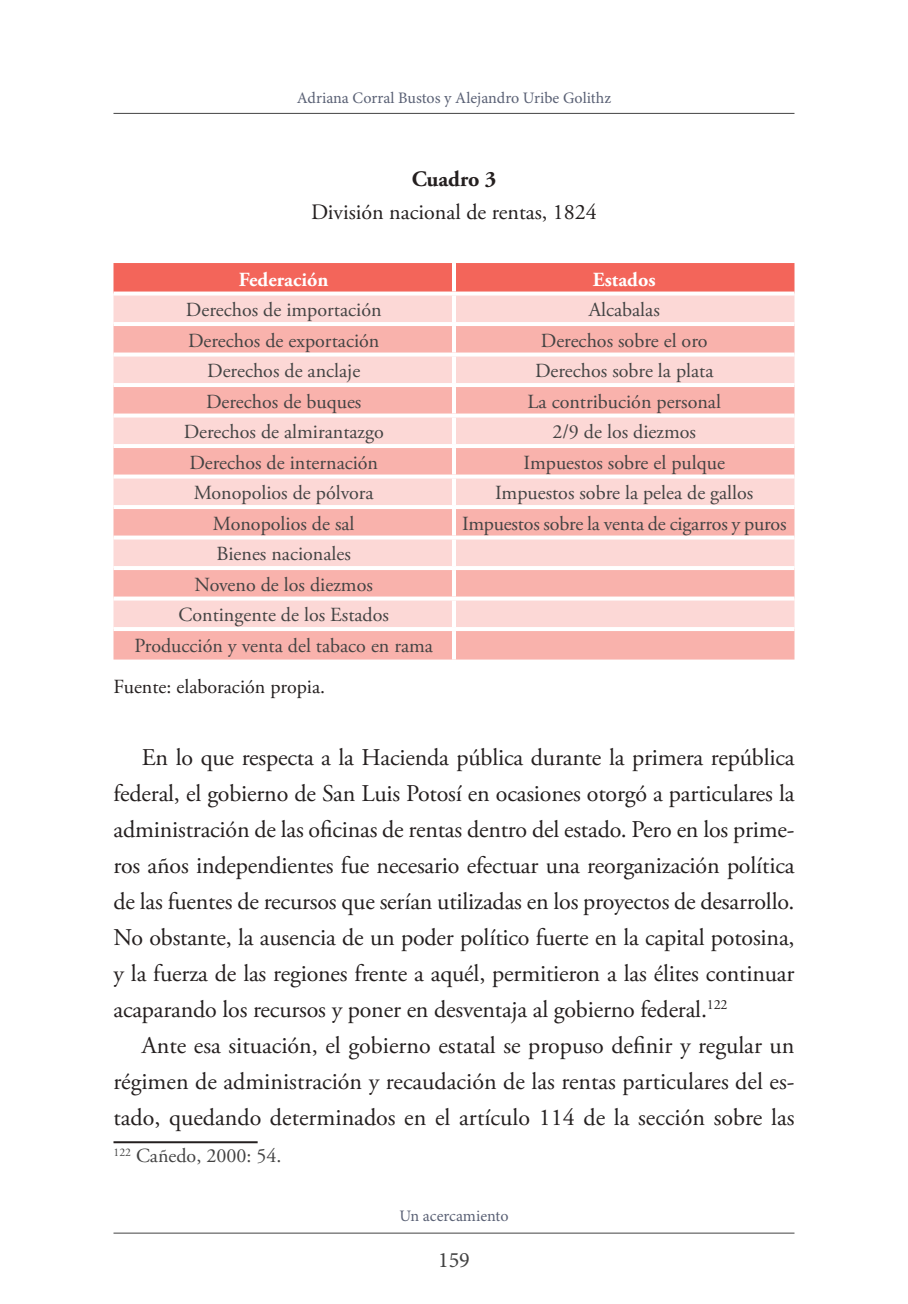
<style>
.page{position:relative;width:908px;height:1304px;background:#fff}
.page>*{position:absolute;margin:0;border:0;box-sizing:border-box;transform-origin:0 0}
.t1{font:24px/36px "Adobe Garamond Pro";letter-spacing:-.01em;color:#241f1f;text-align:justify}
.t2{font:22px "Adobe Garamond Pro";color:#241f1f}
.t3{font:700 22px "Adobe Garamond Pro";color:#241f1f}
.t4{font:22px "Minion Pro";color:#434343}
.t5{font:20px/30.4px "Adobe Garamond Pro";color:#434343;text-align:center}
.t6{font:20px "Adobe Garamond Pro";color:#241f1f}
.t7{font:700 20px "Adobe Garamond Pro";color:#fff}
.t8{font:16px "Minion Pro";color:#5a6175}
</style>
<div class="page">
<hr style="left:113px;top:113px;width:681px;height:1px;background:#434343">
<hr style="left:113px;top:1233px;width:681px;height:1px;background:#434343">
<div style="left:113px;top:263px;width:681px;height:29px;background:#f3655a"></div>
<div style="left:113px;top:296px;width:681px;height:26px;background:#fcd8d6"></div>
<svg style="left:113px;top:326px;width:681px;height:334px;background:#fac3bf"></svg>
<hr style="left:452px;top:263px;width:4px;height:29px;background:#fff">
<svg style="left:113px;top:292px;width:341px;height:4px"></svg>
<svg style="left:454px;top:295px;width:340px;height:1px"></svg>
<hr style="left:452px;top:296px;width:4px;height:26px;background:#fff">
<hr style="left:452px;top:326px;width:4px;height:27px;background:#fff">
<svg style="left:113px;top:353px;width:341px;height:4px"></svg>
<svg style="left:454px;top:353px;width:340px;height:4px"></svg>
<hr style="left:452px;top:357px;width:4px;height:26px;background:#fff">
<hr style="left:113px;top:383px;width:341px;height:4px;background:#fff">
<hr style="left:454px;top:383px;width:340px;height:4px;background:#fff">
<hr style="left:452px;top:387px;width:4px;height:27px;background:#fff">
<svg style="left:113px;top:414px;width:341px;height:4px"></svg>
<svg style="left:454px;top:414px;width:340px;height:4px"></svg>
<hr style="left:452px;top:418px;width:4px;height:26px;background:#fff">
<hr style="left:113px;top:444px;width:341px;height:4px;background:#fff">
<hr style="left:454px;top:444px;width:340px;height:4px;background:#fff">
<hr style="left:452px;top:448px;width:4px;height:27px;background:#fff">
<svg style="left:113px;top:475px;width:341px;height:4px"></svg>
<svg style="left:454px;top:475px;width:340px;height:4px"></svg>
<hr style="left:452px;top:479px;width:4px;height:26px;background:#fff">
<hr style="left:113px;top:505px;width:341px;height:4px;background:#fff">
<hr style="left:454px;top:505px;width:340px;height:4px;background:#fff">
<hr style="left:452px;top:509px;width:4px;height:27px;background:#fff">
<svg style="left:113px;top:536px;width:341px;height:4px"></svg>
<svg style="left:454px;top:536px;width:340px;height:4px"></svg>
<hr style="left:452px;top:540px;width:4px;height:26px;background:#fff">
<hr style="left:113px;top:566px;width:341px;height:4px;background:#fff">
<hr style="left:454px;top:566px;width:340px;height:4px;background:#fff">
<hr style="left:452px;top:570px;width:4px;height:27px;background:#fff">
<svg style="left:113px;top:597px;width:341px;height:4px"></svg>
<svg style="left:454px;top:597px;width:340px;height:4px"></svg>
<hr style="left:452px;top:601px;width:4px;height:26px;background:#fff">
<hr style="left:113px;top:627px;width:341px;height:4px;background:#fff">
<hr style="left:454px;top:627px;width:340px;height:4px;background:#fff">
<hr style="left:452px;top:631px;width:4px;height:29px;background:#fff">
<hr style="left:113px;top:1141px;width:144px;height:2px;background:#241f1f">
<p class="t8" style="left:297px;top:88px;width:315px">Adriana Corral Bustos y Alejandro Uribe Golithz</p>
<p class="t3" style="left:411px;top:166px;width:86px">Cuadro 3</p>
<p class="t2" style="left:311px;top:199px;width:287px">División nacional de rentas, 1824</p>
<p class="t7" style="left:239px;top:268px;width:91px">Federación</p>
<p class="t7" style="left:592px;top:268px;width:64px">Estados</p>
<p class="t5" style="left:186px;top:295px;width:197px">Derechos de importación</p>
<p class="t5" style="left:588px;top:295px;width:73px">Alcabalas</p>
<p class="t5" style="left:188px;top:326px;width:193px">Derechos de exportación</p>
<p class="t5" style="left:540px;top:326px;width:168px">Derechos sobre el oro</p>
<p class="t5" style="left:207px;top:356px;width:154px">Derechos de anclaje</p>
<p class="t5" style="left:535px;top:356px;width:180px">Derechos sobre la plata</p>
<p class="t5" style="left:206px;top:387px;width:157px">Derechos de buques</p>
<p class="t5" style="left:527px;top:387px;width:195px">La contribución personal</p>
<p class="t5" style="left:184px;top:417px;width:201px">Derechos de almirantazgo</p>
<p class="t5" style="left:552px;top:417px;width:145px">2/9 de los diezmos</p>
<p class="t5" style="left:189px;top:448px;width:190px">Derechos de internación</p>
<p class="t5" style="left:523px;top:448px;width:203px">Impuestos sobre el pulque</p>
<p class="t5" style="left:194px;top:478px;width:181px">Monopolios de pólvora</p>
<p class="t5" style="left:495px;top:478px;width:260px">Impuestos sobre la pelea de gallos</p>
<p class="t5" style="left:213px;top:509px;width:143px">Monopolios de sal</p>
<p class="t5" style="left:462px;top:509px;width:326px">Impuestos sobre la venta de cigarros y puros</p>
<p class="t5" style="left:134px;top:539px;width:300px">Bienes nacionales<br>Noveno de los diezmos<br>Contingente de los Estados<br>Producción y venta del tabaco en rama</p>
<p class="t6" style="left:113px;top:675px;width:213px">Fuente: elaboración propia.</p>
<p class="t1" style="left:113px;top:740px;width:682px;text-indent:28px">En lo que respecta a la Hacienda pública durante la primera república federal, el gobierno de San Luis Potosí en ocasiones otorgó a particulares la administración de las oficinas de rentas dentro del estado. Pero en los prime&shy;ros años independientes fue necesario efectuar una reorganización política de las fuentes de recursos que serían utilizadas en los proyectos de desarrollo.<br>No obstante, la ausencia de un poder político fuerte en la capital potosina, y la fuerza de las regiones frente a aquél, permitieron a las élites continuar acaparando los recursos y poner en desventaja al gobierno federal.<sup>122</sup></p>
<p class="t1" style="left:113px;top:1028px;width:682px;text-indent:28px">Ante esa situación, el gobierno estatal se propuso definir y regular un régimen de administración y recaudación de las rentas particulares del es&shy;tado, quedando determinados en el artículo 114 de la sección sobre las</p>
<p class="t5" style="left:113px;top:1141px;width:169px"><sup>122</sup> Cañedo, 2000: 54.</p>
<p class="t8" style="left:399px;top:1206px;width:110px">Un acercamiento</p>
<p class="t4" style="left:438px;top:1246px;width:33px">159</p>
</div>
